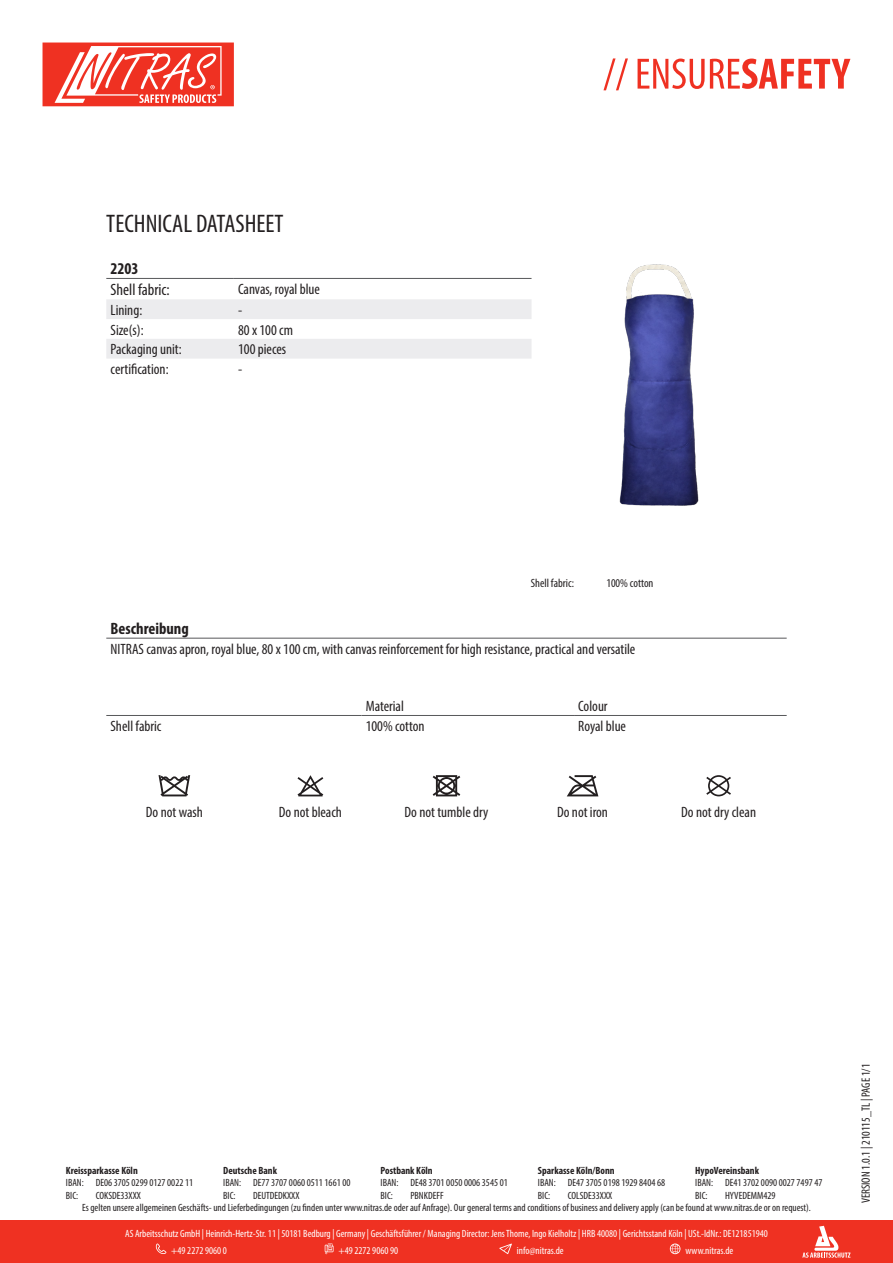
<style>
.page{position:relative;width:893px;height:1263px;background:#fff}
.page>*{position:absolute;margin:0;border:0;box-sizing:border-box;transform-origin:0 0}
.t1{font:condensed 25.5px "Myriad Pro";color:#231f20}
.t2{font:700 condensed 16.5px "Myriad Pro";color:#231f20}
.t3{font:condensed 16.5px "Myriad Pro";color:#231f20}
.t4{font:condensed 15px "Myriad Pro";color:#231f20}
.t5{font:condensed 12px "Myriad Pro";color:#231f20}
.t6{font:condensed 10.5px/12.6px "Myriad Pro";color:#231f20}
.t7{font:condensed 10.5px/17px "Myriad Pro";color:#fff}
.t8{font:700 condensed 10.5px "Myriad Pro";color:#231f20}
</style>
<div class="page">
<svg style="left:603px;top:58px;width:247px;height:32px"></svg>
<svg style="left:43px;top:43px;width:191px;height:63px"></svg>
<div style="left:0;top:1220px;width:893px;height:43px;background:#ef3122"></div>
<svg style="left:802px;top:1226px;width:48px;height:32px"></svg>
<svg style="left:156px;top:1243px;width:10px;height:11px"></svg>
<svg style="left:325px;top:1243px;width:9px;height:11px"></svg>
<svg style="left:499px;top:1243px;width:13px;height:11px"></svg>
<svg style="left:670px;top:1243px;width:10px;height:11px"></svg>
<svg style="left:106px;top:299px;width:425px;height:60px"></svg>
<hr style="left:106px;top:278px;width:128px;height:1px;background:#57585a">
<hr style="left:234px;top:278px;width:297px;height:1px;background:#57585a">
<img style="left:531px;top:264px;width:168px;height:242px">
<hr style="left:106px;top:638px;width:681px;height:1px;background:#57585a">
<hr style="left:106px;top:715px;width:255px;height:1px;background:#57585a">
<hr style="left:361px;top:715px;width:213px;height:1px;background:#57585a">
<hr style="left:574px;top:715px;width:213px;height:1px;background:#57585a">
<svg style="left:158px;top:775px;width:32px;height:21px"></svg>
<svg style="left:297px;top:775px;width:26px;height:21px"></svg>
<svg style="left:433px;top:775px;width:27px;height:21px"></svg>
<svg style="left:567px;top:775px;width:31px;height:21px"></svg>
<svg style="left:706px;top:775px;width:25px;height:21px"></svg>
<p class="t1" style="left:106px;top:208px;width:179px">TECHNICAL DATASHEET</p>
<p class="t2" style="left:111px;top:258px;width:30px">2203</p>
<p class="t3" style="left:111px;top:280px;width:61px">Shell fabric:</p>
<p class="t4" style="left:238px;top:280px;width:83px">Canvas, royal blue</p>
<p class="t4" style="left:111px;top:301px;width:33px">Lining:</p>
<p class="t4" style="left:238px;top:301px;width:6px">-</p>
<p class="t4" style="left:111px;top:321px;width:35px">Size(s):</p>
<p class="t4" style="left:238px;top:321px;width:56px">80 x 100 cm</p>
<p class="t4" style="left:111px;top:340px;width:73px">Packaging unit:</p>
<p class="t4" style="left:238px;top:340px;width:50px">100 pieces</p>
<p class="t4" style="left:111px;top:360px;width:60px">certification:</p>
<p class="t4" style="left:238px;top:360px;width:6px">-</p>
<p class="t5" style="left:531px;top:576px;width:45px">Shell fabric:</p>
<p class="t5" style="left:606px;top:576px;width:49px">100% cotton</p>
<p class="t2" style="left:111px;top:618px;width:80px">Beschreibung</p>
<p class="t4" style="left:111px;top:640px;width:526px">NITRAS canvas apron, royal blue, 80 x 100 cm, with canvas reinforcement for high resistance, practical and versatile</p>
<p class="t4" style="left:366px;top:697px;width:40px">Material</p>
<p class="t4" style="left:578px;top:697px;width:31px">Colour</p>
<p class="t4" style="left:111px;top:717px;width:52px">Shell fabric</p>
<p class="t4" style="left:366px;top:717px;width:60px">100% cotton</p>
<p class="t4" style="left:578px;top:717px;width:49px">Royal blue</p>
<p class="t4" style="left:146px;top:803px;width:59px">Do not wash</p>
<p class="t4" style="left:279px;top:803px;width:65px">Do not bleach</p>
<p class="t4" style="left:404px;top:803px;width:85px">Do not tumble dry</p>
<p class="t4" style="left:557px;top:803px;width:52px">Do not iron</p>
<p class="t4" style="left:681px;top:803px;width:76px">Do not dry clean</p>
<p class="t8" style="left:66px;top:1164px;width:73px">Kreissparkasse Köln</p>
<p class="t8" style="left:223px;top:1164px;width:55px">Deutsche Bank</p>
<p class="t8" style="left:381px;top:1164px;width:54px">Postbank Köln</p>
<p class="t8" style="left:538px;top:1164px;width:78px">Sparkasse Köln/Bonn</p>
<p class="t8" style="left:695px;top:1164px;width:65px">HypoVereinsbank</p>
<p class="t6" style="left:66px;top:1176px;width:19px">IBAN:<br>BIC:</p>
<p class="t6" style="left:96px;top:1176px;width:99px">DE06 3705 0299 0127 0022 11<br>COKSDE33XXX</p>
<p class="t6" style="left:223px;top:1176px;width:19px">IBAN:<br>BIC:</p>
<p class="t6" style="left:253px;top:1176px;width:99px">DE77 3707 0060 0511 1661 00<br>DEUTDEDKXXX</p>
<p class="t6" style="left:381px;top:1176px;width:19px">IBAN:<br>BIC:</p>
<p class="t6" style="left:410px;top:1176px;width:99px">DE48 3701 0050 0006 3545 01<br>PBNKDEFF</p>
<p class="t6" style="left:538px;top:1176px;width:19px">IBAN:<br>BIC:</p>
<p class="t6" style="left:568px;top:1176px;width:99px">DE47 3705 0198 1929 8404 68<br>COLSDE33XXX</p>
<p class="t6" style="left:695px;top:1176px;width:19px">IBAN:<br>BIC:</p>
<p class="t6" style="left:725px;top:1176px;width:99px">DE41 3702 0090 0027 7497 47</p>
<p class="t6" style="left:725px;top:1189px;width:52px">HYVEDEMM429</p>
<p class="t6" style="left:82px;top:1201px;width:730px">Es gelten unsere allgemeinen Geschäfts- und Lieferbedingungen (zu finden unter www.nitras.de oder auf Anfrage). Our general terms and conditions of business and delivery apply (can be found at www.nitras.de or on request).</p>
<p class="t7" style="left:171px;top:1225px;width:598px;text-indent:-46px">AS Arbeitsschutz GmbH | Heinrich-Hertz-Str. 11 | 50181 Bedburg | Germany | Geschäftsführer / Managing Director: Jens Thome, Ingo Kielholtz | HRB 40080 | Gerichtsstand Köln | USt.-IdNr.: DE121851940 +49 2272 9060 0</p>
<p class="t7" style="left:338px;top:1242px;width:61px">+49 2272 9060 90</p>
<p class="t7" style="left:517px;top:1242px;width:48px">info@nitras.de</p>
<p class="t7" style="left:685px;top:1242px;width:49px">www.nitras.de</p>
<p class="t5" style="left:859px;top:1203px;width:141px;rotate:-90deg">VERSION 1.0.1 | 210115_TL | PAGE 1/1</p>
</div>
